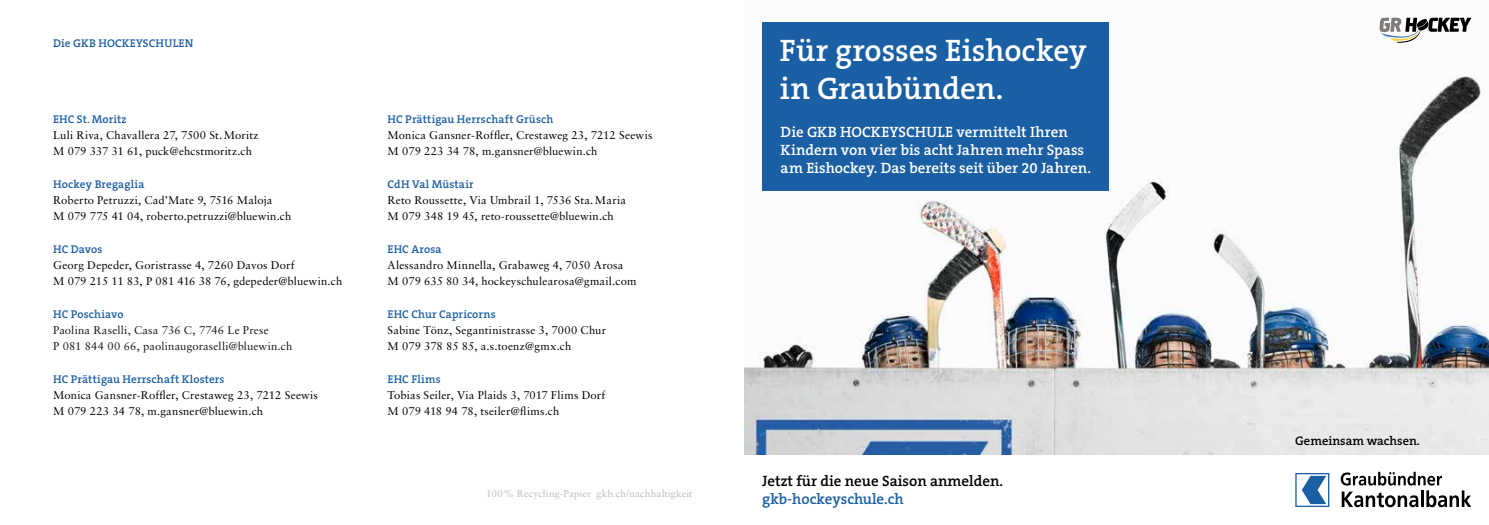
<style>
.page{position:relative;width:1489px;height:525px;background:#fff}
.page>*{position:absolute;margin:0;border:0;box-sizing:border-box;transform-origin:0 0}
.t1{font:600 31.25px/37.5px "The Serif B W6";letter-spacing:-.005em;color:#fff}
.t2{font:600 15px/18px "The Serif B W6";color:#fff}
.t3{font:600 15px "The Serif B W6";color:#000}
.t4{font:600 15px "The Serif B W6";color:#1a5ea4}
.t5{font:600 12.5px "The Serif B W6";color:#000}
.t6{font:11.25px/16.2px "Sabon";letter-spacing:.015em;color:#000}
.t7{font:600 11.25px "The Serif B W6";letter-spacing:.01em;color:#1a5ea4}
.t8{font:11.25px/16.2px "Sabon";letter-spacing:.015em;color:#171715}
.t9{font:10px "Sabon";letter-spacing:.01em;color:#bbbcbd}
</style>
<div class="page">
<img style="left:744px;top:17px;width:744px;height:437px">
<svg style="left:1295px;top:473px;width:34px;height:33px"></svg>
<svg style="left:1340px;top:471px;width:130px;height:36px"></svg>
<svg style="left:1379px;top:18px;width:91px;height:25px"></svg>
<div style="left:762px;top:22px;width:346px;height:168px;background:#1a5ea4"></div>
<p class="t7" style="left:53px;top:36px;width:141px">Die GKB HOCKEYSCHULEN</p>
<p class="t7" style="left:53px;top:111px;width:75px">EHC St. Moritz</p>
<p class="t6" style="left:53px;top:127px;width:207px">Luli Riva, Chavallera 27, 7500 St.Moritz<br>M 079 337 31 61, puck@ehcstmoritz.ch</p>
<p class="t7" style="left:53px;top:176px;width:93px">Hockey Bregaglia</p>
<p class="t6" style="left:53px;top:192px;width:240px">Roberto Petruzzi, Cad’Mate 9, 7516 Maloja<br>M 079 775 41 04, roberto.petruzzi@bluewin.ch</p>
<p class="t7" style="left:53px;top:241px;width:51px">HC Davos</p>
<p class="t6" style="left:53px;top:257px;width:290px">Georg Depeder, Goristrasse 4, 7260 Davos Dorf<br>M 079 215 11 83, P 081 416 38 76, gdepeder@bluewin.ch</p>
<p class="t7" style="left:53px;top:306px;width:72px">HC Poschiavo</p>
<p class="t8" style="left:53px;top:322px;width:240px">Paolina Raselli, Casa 736 C, 7746 Le Prese<br>P 081 844 00 66, paolinaugoraselli@bluewin.ch</p>
<p class="t7" style="left:53px;top:371px;width:173px">HC Prättigau Herrschaft Klosters</p>
<p class="t6" style="left:53px;top:387px;width:266px">Monica Gansner-Roffler, Crestaweg 23, 7212 Seewis<br>M 079 223 34 78, m.gansner@bluewin.ch</p>
<p class="t7" style="left:387px;top:111px;width:167px">HC Prättigau Herrschaft Grüsch</p>
<p class="t6" style="left:387px;top:127px;width:266px">Monica Gansner-Roffler, Crestaweg 23, 7212 Seewis<br>M 079 223 34 78, m.gansner@bluewin.ch</p>
<p class="t7" style="left:387px;top:176px;width:88px">CdH Val Müstair</p>
<p class="t6" style="left:387px;top:192px;width:240px">Reto Roussette, Via Umbrail 1, 7536 Sta.Maria<br>M 079 348 19 45, reto-roussette@bluewin.ch</p>
<p class="t7" style="left:387px;top:241px;width:55px">EHC Arosa</p>
<p class="t6" style="left:387px;top:257px;width:250px">Alessandro Minnella, Grabaweg 4, 7050 Arosa<br>M 079 635 80 34, hockeyschulearosa@gmail.com</p>
<p class="t7" style="left:387px;top:306px;width:109px">EHC Chur Capricorns</p>
<p class="t6" style="left:387px;top:322px;width:220px">Sabine Tönz, Segantinistrasse 3, 7000 Chur<br>M 079 378 85 85, a.s.toenz@gmx.ch</p>
<p class="t7" style="left:387px;top:371px;width:55px">EHC Flims</p>
<p class="t6" style="left:387px;top:387px;width:219px">Tobias Seiler, Via Plaids 3, 7017 Flims Dorf<br>M 079 418 94 78, tseiler@flims.ch</p>
<p class="t9" style="left:486px;top:487px;width:208px">100 % Recycling-Papier gkb.ch/nachhaltigkeit</p>
<h1 class="t1" style="left:780px;top:32px;width:308px">Für grosses Eishockey in Graubünden.</h1>
<h2 class="t2" style="left:780px;top:123px;width:312px">Die GKB HOCKEYSCHULE vermittelt Ihren<br>Kindern von vier bis acht Jahren mehr Spass am Eishockey. Das bereits seit über 20 Jahren.</h2>
<h2 class="t3" style="left:762px;top:471px;width:242px">Jetzt für die neue Saison anmelden.</h2>
<h2 class="t4" style="left:762px;top:489px;width:143px">gkb-hockeyschule.ch</h2>
<p class="t5" style="left:1295px;top:432px;width:126px">Gemeinsam wachsen.</p>
</div>
